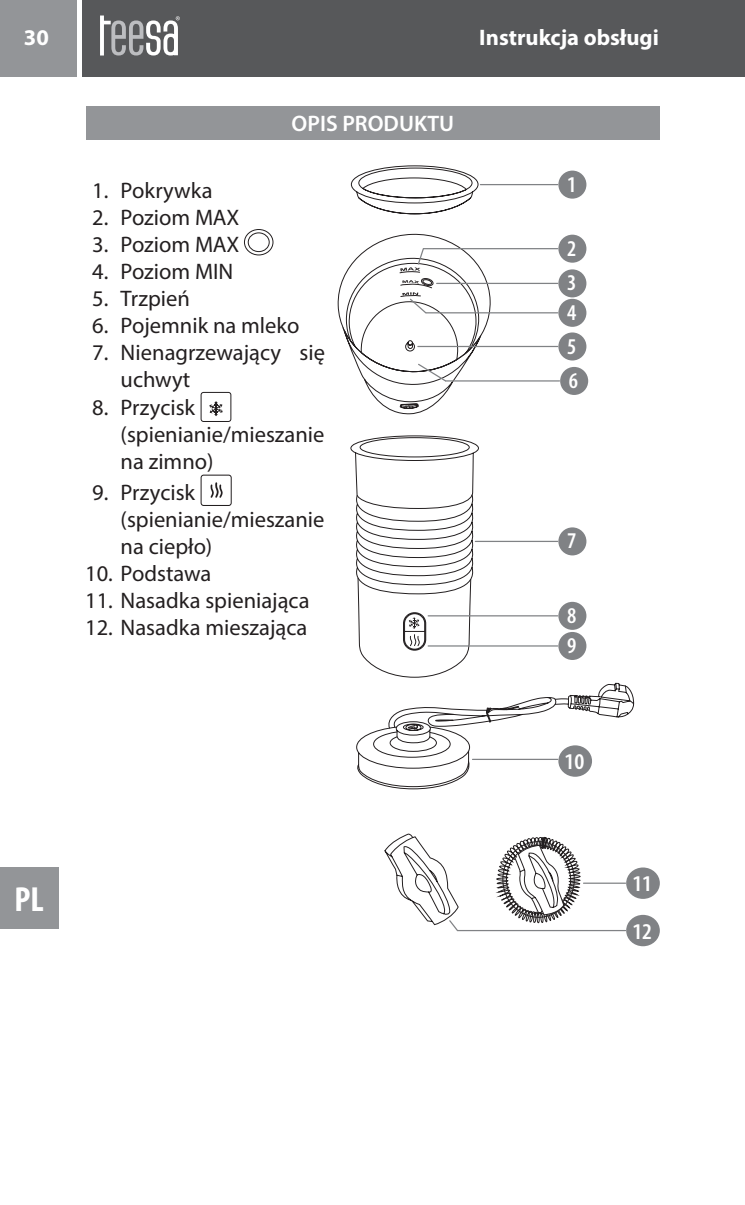
<style>
.page{position:relative;width:745px;height:1205px;background:#fff}
.page>*{position:absolute;margin:0;border:0;box-sizing:border-box;transform-origin:0 0}
.t1{font:700 condensed 35px "Myriad Pro";color:#fff}
.t2{font:600 condensed 22.75px/47.2px "Myriad Pro";color:#fff;scale:1.07 1}
.t3{font:22.5px/27px "Myriad Pro";color:#231f20}
.t4{font:700 22.5px "Myriad Pro";color:#fff}
.t5{font:600 22.5px "Myriad Pro";color:#fff}
.t6{font:600 condensed 22.5px/34px "Myriad Pro";color:#fff}
</style>
<div class="page">
<div style="left:0;top:867px;width:58px;height:62px;background:#939598"></div>
<div style="left:0;top:0;width:77px;height:77px;background:#939598"></div>
<div style="left:83px;top:0;width:661px;height:77px;background:#57585a"></div>
<hr style="left:744px;top:0;width:1px;height:77px;background:#57585a">
<svg style="left:100px;top:16px;width:80px;height:40px"></svg>
<div style="left:86px;top:106px;width:573px;height:33px;background:#939598"></div>
<svg style="left:350px;top:165px;width:128px;height:50px"></svg>
<svg style="left:350px;top:435px;width:284px;height:354px"></svg>
<hr style="left:480px;top:184px;width:77px;height:1px;background:#808285">
<hr style="left:423px;top:248px;width:134px;height:1px;background:#808285">
<hr style="left:436px;top:283px;width:121px;height:1px;background:#808285">
<hr style="left:426px;top:312px;width:131px;height:1px;background:#808285">
<hr style="left:417px;top:346px;width:140px;height:1px;background:#808285">
<hr style="left:428px;top:615px;width:129px;height:1px;background:#808285">
<hr style="left:428px;top:645px;width:129px;height:1px;background:#808285">
<hr style="left:472px;top:759px;width:85px;height:1px;background:#808285">
<hr style="left:583px;top:882px;width:42px;height:2px;background:#808285">
<hr style="left:457px;top:930px;width:168px;height:1px;background:#808285">
<hr style="left:475px;top:541px;width:82px;height:1px;background:#808285">
<hr style="left:445px;top:380px;width:114px;height:1px;background:#808285">
<div style="left:558px;top:171px;width:28px;height:28px;background:#808285;border-radius:50%"></div>
<div style="left:558px;top:235px;width:28px;height:28px;background:#808285;border-radius:50%"></div>
<div style="left:558px;top:269px;width:28px;height:28px;background:#808285;border-radius:50%"></div>
<div style="left:558px;top:299px;width:28px;height:28px;background:#808285;border-radius:50%"></div>
<div style="left:558px;top:332px;width:28px;height:28px;background:#808285;border-radius:50%"></div>
<div style="left:559px;top:367px;width:29px;height:28px;background:#808285;border-radius:50%"></div>
<div style="left:558px;top:527px;width:28px;height:28px;background:#808285;border-radius:50%"></div>
<div style="left:558px;top:602px;width:28px;height:28px;background:#808285;border-radius:50%"></div>
<div style="left:558px;top:632px;width:28px;height:28px;background:#808285;border-radius:50%"></div>
<div style="left:558px;top:745px;width:33px;height:32px;background:#808285;border-radius:50%"></div>
<svg style="left:337px;top:233px;width:154px;height:182px"></svg>
<div style="left:625px;top:867px;width:34px;height:32px;background:#808285;border-radius:50%"></div>
<div style="left:625px;top:915px;width:34px;height:31px;background:#808285;border-radius:50%"></div>
<svg style="left:384px;top:834px;width:207px;height:98px"></svg>
<div style="left:244px;top:229px;width:29px;height:26px;border:1px solid #231f20;border-radius:50%"></div>
<div style="left:248px;top:233px;width:21px;height:19px;border:1px solid #231f20;border-radius:50%"></div>
<div style="left:200px;top:392px;width:31px;height:30px;border:1px solid #231f20;border-radius:2px"></div>
<svg style="left:209px;top:401px;width:13px;height:15px"></svg>
<div style="left:200px;top:475px;width:31px;height:31px;border:1px solid #231f20;border-radius:3px"></div>
<svg style="left:210px;top:482px;width:13px;height:16px"></svg>
<p class="t4" style="left:24px;top:26px;width:26px">30</p>
<p class="t4" style="left:479px;top:26px;width:181px">Instrukcja obsługi</p>
<p class="t5" style="left:291px;top:112px;width:164px">OPIS PRODUKTU</p>
<p class="t3" style="left:92px;top:177px;width:122px">1. Pokrywka</p>
<p class="t3" style="left:92px;top:204px;width:148px">2. Poziom MAX</p>
<p class="t3" style="left:92px;top:231px;width:148px">3. Poziom MAX</p>
<p class="t3" style="left:92px;top:258px;width:142px">4. Poziom MIN</p>
<p class="t3" style="left:92px;top:285px;width:99px">5. Trzpień</p>
<p class="t3" style="left:92px;top:312px;width:209px">6. Pojemnik na mleko</p>
<p class="t3" style="left:120px;top:339px;width:206px;text-indent:-28px">7. Nienagrzewający się uchwyt</p>
<p class="t3" style="left:120px;top:395px;width:205px;text-indent:-28px">8. Przycisk (spienianie/mieszanie na zimno)</p>
<p class="t3" style="left:120px;top:479px;width:205px;text-indent:-28px">9. Przycisk (spienianie/mieszanie na ciepło)</p>
<p class="t3" style="left:85px;top:560px;width:128px">10. Podstawa</p>
<p class="t3" style="left:85px;top:587px;width:226px">11. Nasadka spieniająca</p>
<p class="t3" style="left:85px;top:614px;width:224px">12. Nasadka mieszająca</p>
<h1 class="t1" style="left:15px;top:879px;width:31px">PL</h1>
<p class="t6" style="left:566px;top:167px;width:11px">1</p>
<p class="t6" style="left:566px;top:231px;width:11px;line-height:34.8px">2<br>3</p>
<p class="t6" style="left:566px;top:295px;width:12px;text-align:justify">4<br>5<br>6</p>
<p class="t6" style="left:566px;top:524px;width:11px">7</p>
<p class="t6" style="left:566px;top:600px;width:11px;line-height:30px">8<br>9</p>
<p class="t2" style="left:564px;top:737px;width:20px">10</p>
<p class="t2" style="left:632px;top:860px;width:20px">11<br>12</p>
</div>
